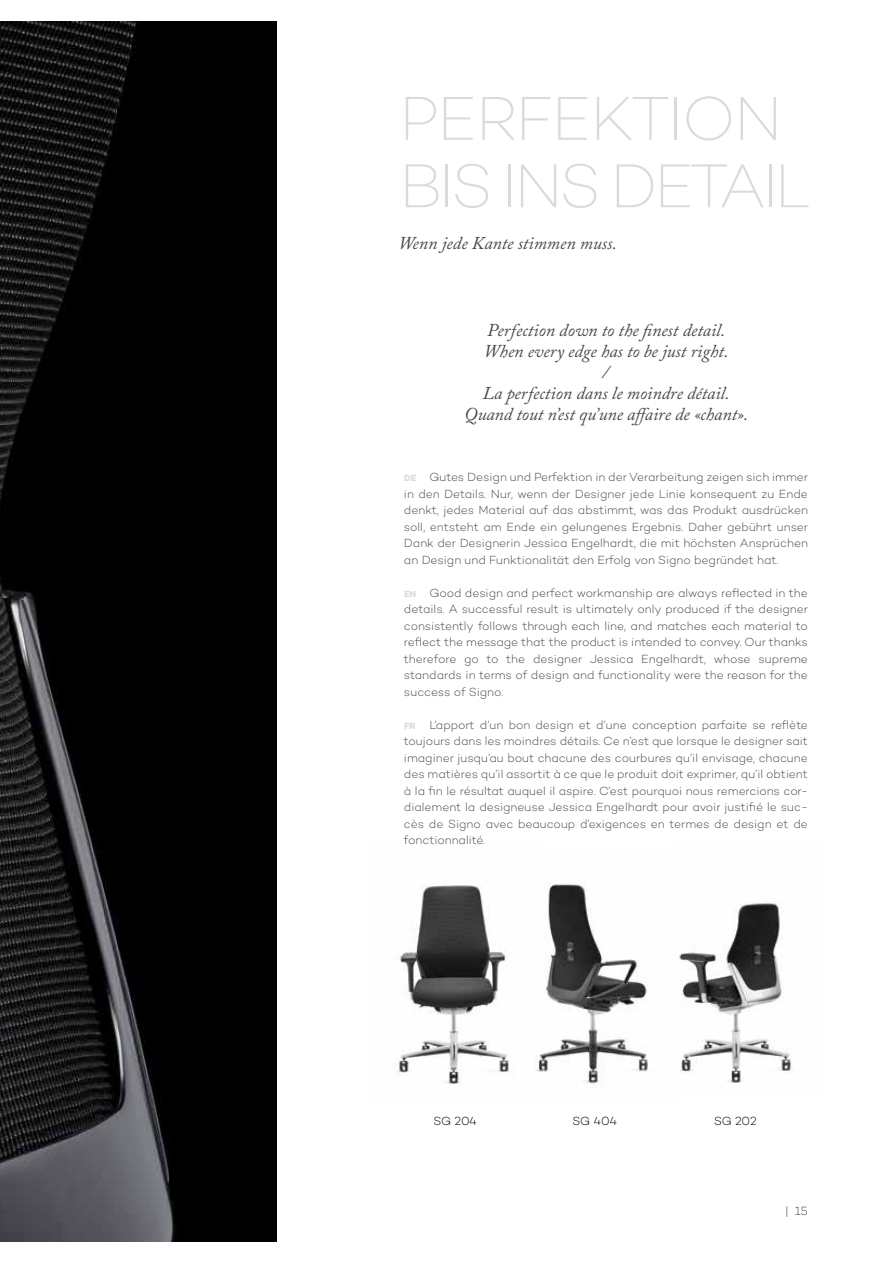
<style>
.page{position:relative;width:893px;height:1263px;background:#fff}
.page>*{position:absolute;margin:0;border:0;box-sizing:border-box;transform-origin:0 0}
.t1{font:200 63px/67.5px "Campton";letter-spacing:-.055em;color:#dadada}
.t2{font:italic 18px/21px "Adobe Caslon Pro";color:#494948;text-align:center}
.t3{font:300 12px/16.5px "Campton";color:#494948;text-align:justify}
.t4{font:300 12px "Campton";letter-spacing:-.02em;color:#000}
.t5{font:200 12px "Campton";color:#000}
.s1{font-weight:700;font-size:9px;color:#dadada}
</style>
<div class="page">
<img style="left:394px;top:885px;width:116px;height:199px">
<img style="left:535px;top:884px;width:113px;height:200px">
<img style="left:679px;top:903px;width:114px;height:180px">
<img style="left:0;top:21px;width:276px;height:1221px">
<h1 class="t1" style="left:399px;top:84px;width:413px">PERFEKTION<br>BIS INS DETAIL</h1>
<h2 class="t2" style="left:399px;top:233px;width:220px">Wenn jede Kante stimmen muss.</h2>
<h2 class="t2" style="left:464px;top:320px;width:286px">Perfection down to the finest detail.<br>When every edge has to be just right.<br>/<br>La perfection dans le moindre détail.<br>Quand tout n’est qu’une affaire de «chant».</h2>
<p class="t3" style="left:404px;top:468px;width:406px"><span class="s1">DE</span> Gutes Design und Perfektion in der Verarbeitung zeigen sich immer in den Details. Nur, wenn der Designer jede Linie konsequent zu Ende denkt, jedes Material auf das abstimmt, was das Produkt ausdrücken soll, entsteht am Ende ein gelungenes Ergebnis. Daher gebührt unser Dank der Designerin Jessica Engelhardt, die mit höchsten Ansprüchen an Design und Funktionalität den Erfolg von Signo begründet hat.</p>
<p class="t3" style="left:404px;top:584px;width:405px"><span class="s1">EN</span> Good design and perfect workmanship are always reflected in the details. A successful result is ultimately only produced if the designer consistently follows through each line, and matches each material to reflect the message that the product is intended to convey. Our thanks therefore go to the designer Jessica Engelhardt, whose supreme standards in terms of design and functionality were the reason for the success of Signo.</p>
<p class="t3" style="left:404px;top:716px;width:406px"><span class="s1">FR</span> L’apport d’un bon design et d’une conception parfaite se reflète toujours dans les moindres détails. Ce n’est que lorsque le designer sait imaginer jusqu’au bout chacune des courbures qu’il envisage, chacune des matières qu’il assortit à ce que le produit doit exprimer, qu’il obtient à la fin le résultat auquel il aspire. C’est pourquoi nous remercions cor&shy;dialement la designeuse Jessica Engelhardt pour avoir justifié le suc&shy;cès de Signo avec beaucoup d’exigences en termes de design et de fonctionnalité.</p>
<p class="t4" style="left:434px;top:1113px;width:45px">SG 204</p>
<p class="t4" style="left:572px;top:1113px;width:46px">SG 404</p>
<p class="t4" style="left:714px;top:1113px;width:44px">SG 202</p>
<p class="t5" style="left:785px;top:1204px;width:24px">| 15</p>
</div>
